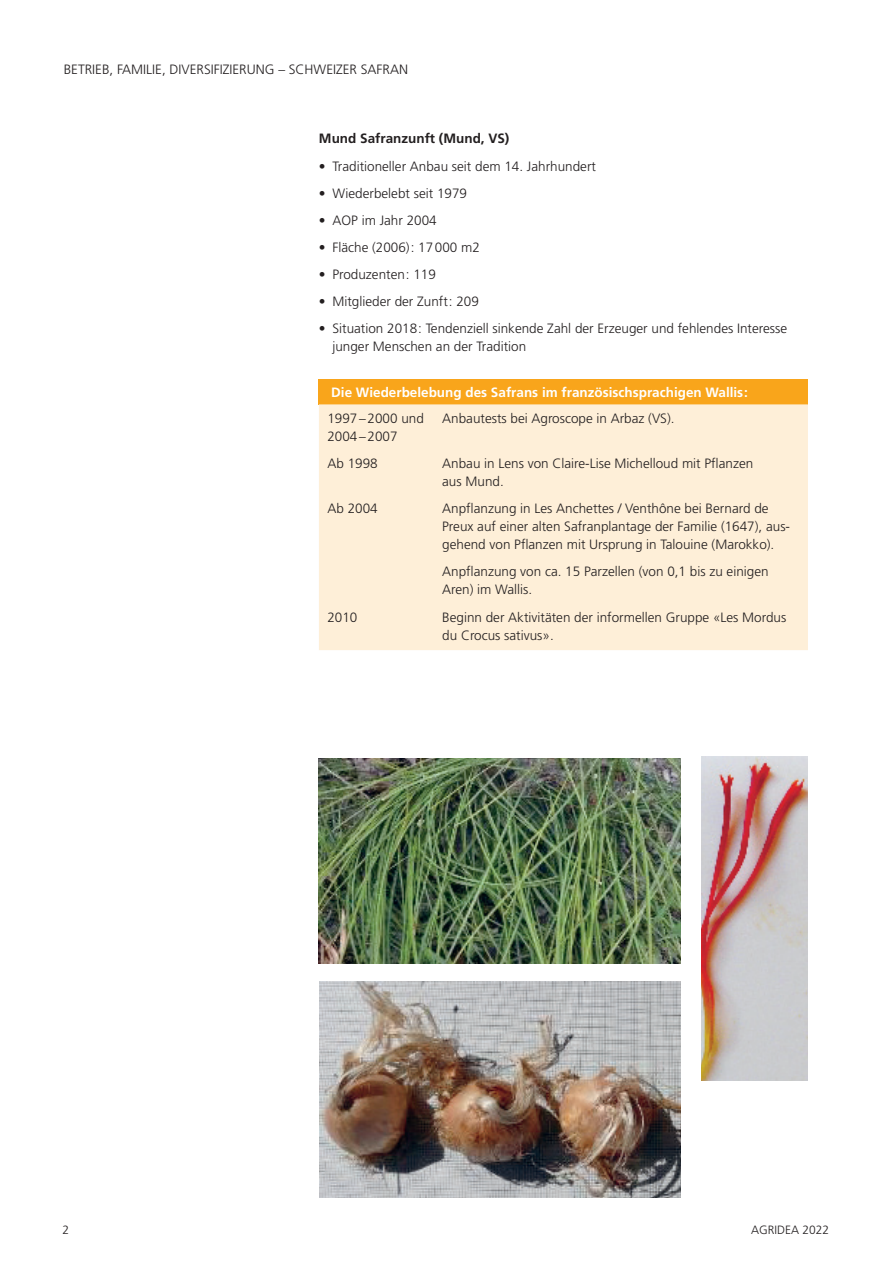
<style>
.page{position:relative;width:893px;height:1263px;background:#fff}
.page>*{position:absolute;margin:0;border:0;box-sizing:border-box;transform-origin:0 0}
.t1{font:300 13.5px/18px "Frutiger LT Pro";color:#231f20}
.Standard_Grundschrif{font:700 13.5px "Frutiger LT Pro";color:#fff}
.Überschrift_3_nach_1{font:700 13.5px "Frutiger LT Pro";color:#231f20}
.t2{font:300 12px "Frutiger LT Pro";color:#231f20}
</style>
<div class="page">
<img style="left:319px;top:981px;width:361px;height:216px">
<img style="left:319px;top:759px;width:361px;height:204px">
<img style="left:702px;top:756px;width:106px;height:324px">
<div style="left:319px;top:379px;width:489px;height:25px;background:#f9a51b"></div>
<div style="left:319px;top:404px;width:489px;height:246px;background:#feefd8"></div>
<p class="t1" style="left:64px;top:60px;width:346px">BETRIEB, FAMILIE, DIVERSIFIZIERUNG – SCHWEIZER SAFRAN</p>
<p class="Überschrift_3_nach_1" style="left:319px;top:130px;width:192px">Mund Safranzunft (Mund, VS)</p>
<p class="t1" style="left:319px;top:157px;width:279px">• Traditioneller Anbau seit dem 14. Jahrhundert</p>
<p class="t1" style="left:319px;top:184px;width:150px">• Wiederbelebt seit 1979</p>
<p class="t1" style="left:319px;top:211px;width:119px">• AOP im Jahr 2004</p>
<p class="t1" style="left:319px;top:238px;width:163px">• Fläche (2006): 17000 m2</p>
<p class="t1" style="left:319px;top:265px;width:119px">• Produzenten: 119</p>
<p class="t1" style="left:319px;top:292px;width:162px">• Mitglieder der Zunft: 209</p>
<p class="t1" style="left:332px;top:319px;width:456px;text-indent:-14px">• Situation 2018: Tendenziell sinkende Zahl der Erzeuger und fehlendes Interesse junger Menschen an der Tradition</p>
<p class="Standard_Grundschrif" style="left:331px;top:384px;width:418px">Die Wiederbelebung des Safrans im französischsprachigen Wallis:</p>
<p class="t1" style="left:327px;top:409px;width:98px">1997–2000 und</p>
<p class="t1" style="left:327px;top:427px;width:72px">2004–2007</p>
<p class="t1" style="left:442px;top:409px;width:234px">Anbautests bei Agroscope in Arbaz (VS).</p>
<p class="t1" style="left:327px;top:455px;width:52px">Ab 1998</p>
<p class="t1" style="left:442px;top:455px;width:313px">Anbau in Lens von Claire-Lise Michelloud mit Pflanzen aus Mund.</p>
<p class="t1" style="left:327px;top:500px;width:52px">Ab 2004</p>
<p class="t1" style="left:442px;top:500px;width:349px">Anpflanzung in Les Anchettes / Venthône bei Bernard de<br>Preux auf einer alten Safranplantage der Familie (1647), aus&shy;gehend von Pflanzen mit Ursprung in Talouine (Marokko).</p>
<p class="t1" style="left:442px;top:563px;width:328px">Anpflanzung von ca. 15 Parzellen (von 0,1 bis zu einigen<br>Aren) im Wallis.</p>
<p class="t1" style="left:327px;top:608px;width:32px">2010</p>
<p class="t1" style="left:442px;top:608px;width:346px">Beginn der Aktivitäten der informellen Gruppe «Les Mordus du Crocus sativus».</p>
<p class="t2" style="left:62px;top:1222px;width:8px">2</p>
<p class="t2" style="left:751px;top:1222px;width:80px">AGRIDEA 2022</p>
</div>
